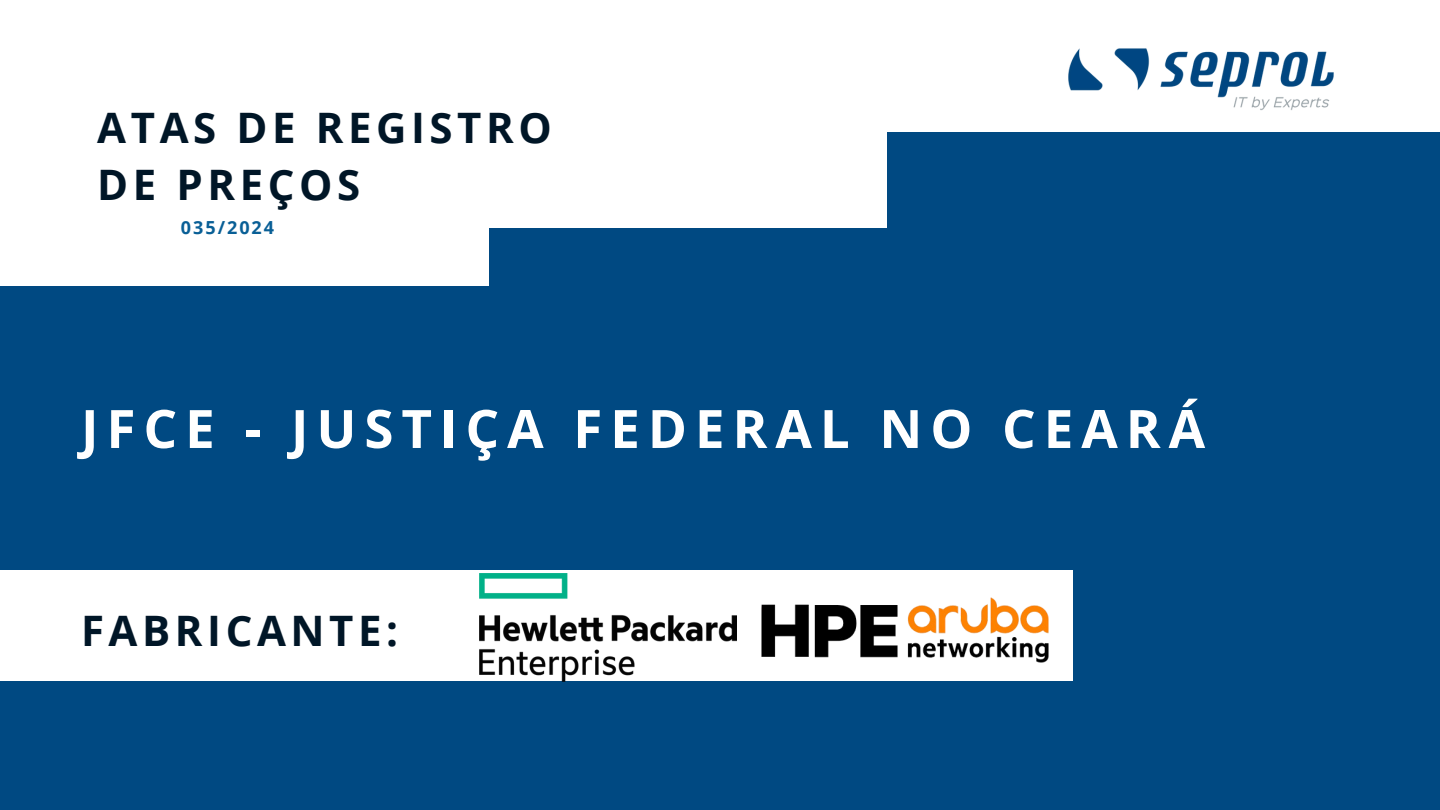
<style>
.page{position:relative;width:1440px;height:810px;background:#004982}
.page>*{position:absolute;margin:0;border:0;box-sizing:border-box;transform-origin:0 0}
.t1{font:700 53px "Open Sans";letter-spacing:.15em;color:#fff}
.t2{font:700 42px/57px "Open Sans";letter-spacing:.11em;color:#001627}
.t3{font:700 18px "Open Sans";letter-spacing:.11em;color:#095f96}
</style>
<div class="page">
<div style="left:396px;top:0;width:491px;height:228px;background:#fff"></div>
<div style="left:0;top:0;width:1440px;height:131px;background:#fff"></div>
<div style="left:0;top:0;width:489px;height:285px;background:#fff"></div>
<div style="left:0;top:570px;width:1072px;height:111px;background:#fff"></div>
<img style="left:761px;top:597px;width:287px;height:66px">
<img style="left:1068px;top:48px;width:266px;height:63px">
<img style="left:479px;top:574px;width:257px;height:108px">
<p class="t2" style="left:97px;top:98px;width:456px">ATAS DE REGISTRO<br>DE PREÇOS</p>
<p class="t3" style="left:181px;top:215px;width:95px">035/2024</p>
<p class="t1" style="left:81px;top:391px;width:1126px">JFCE - JUSTIÇA FEDERAL NO CEARÁ</p>
<p class="t2" style="left:81px;top:601px;width:319px">FABRICANTE:</p>
</div>
